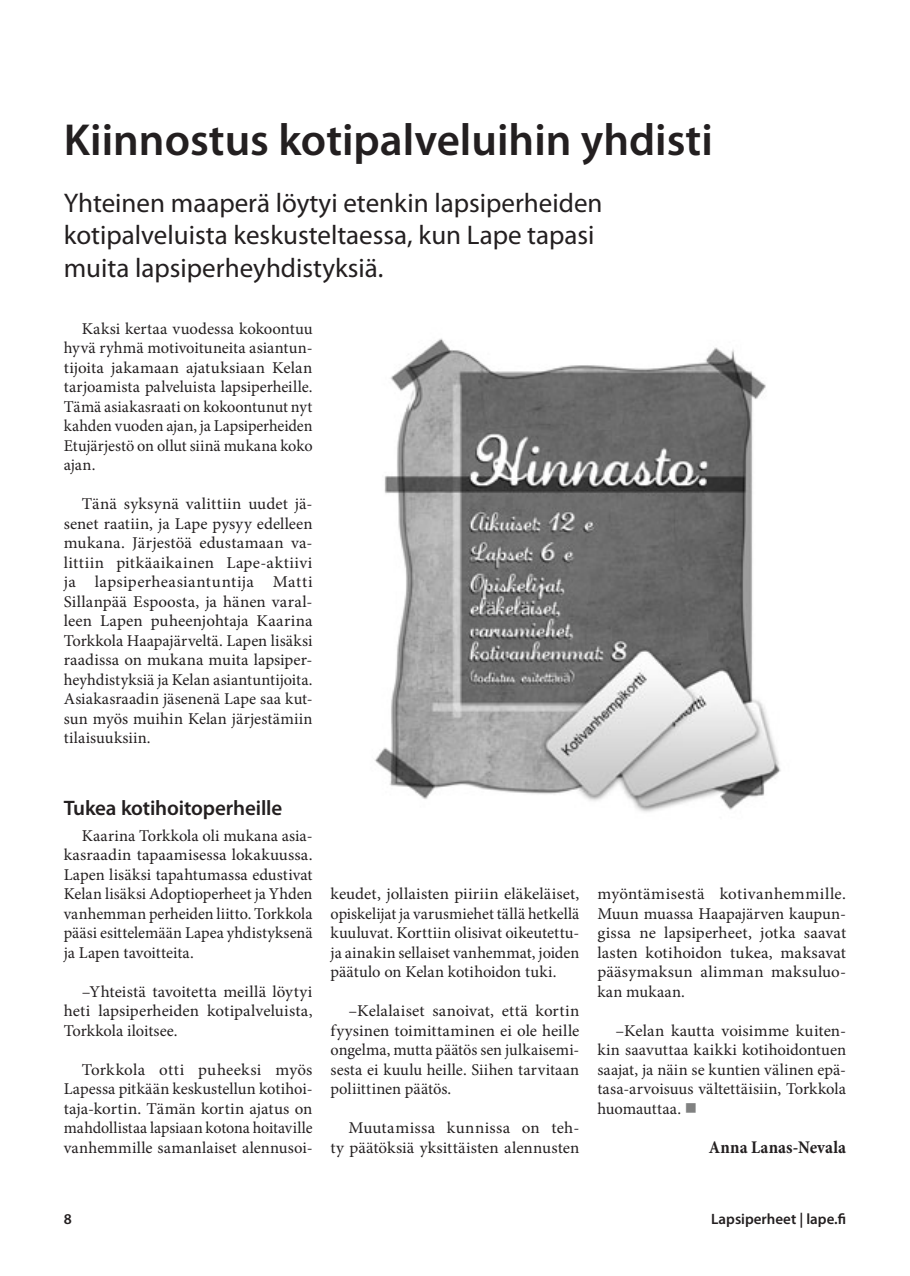
<style>
.page{position:relative;width:910px;height:1276px;background:#fff}
.page>*{position:absolute;margin:0;border:0;box-sizing:border-box;transform-origin:0 0}
.t1{font:600 45px "Myriad Pro";color:#231f20}
.t2{font:27px/32.4px "Myriad Pro";color:#231f20}
.t3{font:600 21px "Myriad Pro";letter-spacing:-.005em;color:#231f20}
.t4{font:700 condensed 18px "Minion Pro";letter-spacing:.005em;color:#231f20}
.t5{font:16.5px/19.5px "Minion Pro";letter-spacing:.005em;color:#231f20;text-align:justify}
.t6{font:600 15px "Myriad Pro";color:#231f20}
.s1{color:#808181}
</style>
<div class="page">
<img style="left:374px;top:338px;width:407px;height:474px">
<h1 class="t1" style="left:64px;top:111px;width:651px">Kiinnostus kotipalveluihin yhdisti</h1>
<h2 class="t2" style="left:64px;top:186px;width:540px">Yhteinen maaperä löytyi etenkin lapsiperheiden kotipalveluista keskusteltaessa, kun Lape tapasi muita lapsiperheyhdistyksiä.</h2>
<p class="t5" style="left:64px;top:319px;width:250px;text-indent:18px">Kaksi kertaa vuodessa kokoontuu hyvä ryhmä motivoituneita asiantun&shy;tijoita jakamaan ajatuksiaan Kelan tarjoamista palveluista lapsiperheille.<br>Tämä asiakasraati on kokoontunut nyt kahden vuoden ajan, ja Lapsiperheiden Etujärjestö on ollut siinä mukana koko ajan.</p>
<p class="t5" style="left:64px;top:494px;width:250px;text-indent:18px">Tänä syksynä valittiin uudet jä&shy;senet raatiin, ja Lape pysyy edelleen mukana. Järjestöä edustamaan va&shy;littiin pitkäaikainen Lape-aktiivi ja lapsiperheasiantuntija Matti Sillanpää Espoosta, ja hänen varal&shy;leen Lapen puheenjohtaja Kaarina Torkkola Haapajärveltä. Lapen lisäksi raadissa on mukana muita lapsiper&shy;heyhdistyksiä ja Kelan asiantuntijoita.<br>Asiakasraadin jäsenenä Lape saa kut&shy;sun myös muihin Kelan järjestämiin tilaisuuksiin.</p>
<p class="t3" style="left:64px;top:795px;width:220px">Tukea kotihoitoperheille</p>
<p class="t5" style="left:64px;top:826px;width:250px;text-indent:18px">Kaarina Torkkola oli mukana asia&shy;kasraadin tapaamisessa lokakuussa.<br>Lapen lisäksi tapahtumassa edustivat Kelan lisäksi Adoptioperheet ja Yhden vanhemman perheiden liitto. Torkkola pääsi esittelemään Lapea yhdistyksenä ja Lapen tavoitteita.</p>
<p class="t5" style="left:64px;top:982px;width:250px;text-indent:18px">–Yhteistä tavoitetta meillä löytyi heti lapsiperheiden kotipalveluista, Torkkola iloitsee.</p>
<p class="t5" style="left:64px;top:1060px;width:250px;text-indent:18px">Torkkola otti puheeksi myös Lapessa pitkään keskustellun kotihoi&shy;taja-kortin. Tämän kortin ajatus on mahdollistaa lapsiaan kotona hoitaville vanhemmille samanlaiset alennusoi-</p>
<p class="t5" style="left:331px;top:884px;width:250px">keudet, jollaisten piiriin eläkeläiset, opiskelijat ja varusmiehet tällä hetkellä kuuluvat. Korttiin olisivat oikeutettu&shy;ja ainakin sellaiset vanhemmat, joiden päätulo on Kelan kotihoidon tuki.</p>
<p class="t5" style="left:331px;top:1001px;width:250px;text-indent:18px">–Kelalaiset sanoivat, että kortin fyysinen toimittaminen ei ole heille ongelma, mutta päätös sen julkaisemi&shy;sesta ei kuulu heille. Siihen tarvitaan poliittinen päätös.</p>
<p class="t5" style="left:331px;top:1118px;width:250px;text-align:right">Muutamissa kunnissa on teh-<br>ty päätöksiä yksittäisten alennusten</p>
<p class="t5" style="left:597px;top:884px;width:250px">myöntämisestä kotivanhemmille.<br>Muun muassa Haapajärven kaupun&shy;gissa ne lapsiperheet, jotka saavat lasten kotihoidon tukea, maksavat pääsymaksun alimman maksuluo&shy;kan mukaan.</p>
<p class="t5" style="left:597px;top:1021px;width:250px;text-indent:18px">–Kelan kautta voisimme kuiten&shy;kin saavuttaa kaikki kotihoidontuen saajat, ja näin se kuntien välinen epä&shy;tasa-arvoisuus vältettäisiin, Torkkola huomauttaa. <span class="s1">■</span></p>
<p class="t4" style="left:709px;top:1134px;width:139px">Anna Lanas-Nevala</p>
<p class="t6" style="left:64px;top:1209px;width:10px">8</p>
<p class="t6" style="left:711px;top:1209px;width:136px">Lapsiperheet | lape.fi</p>
</div>
